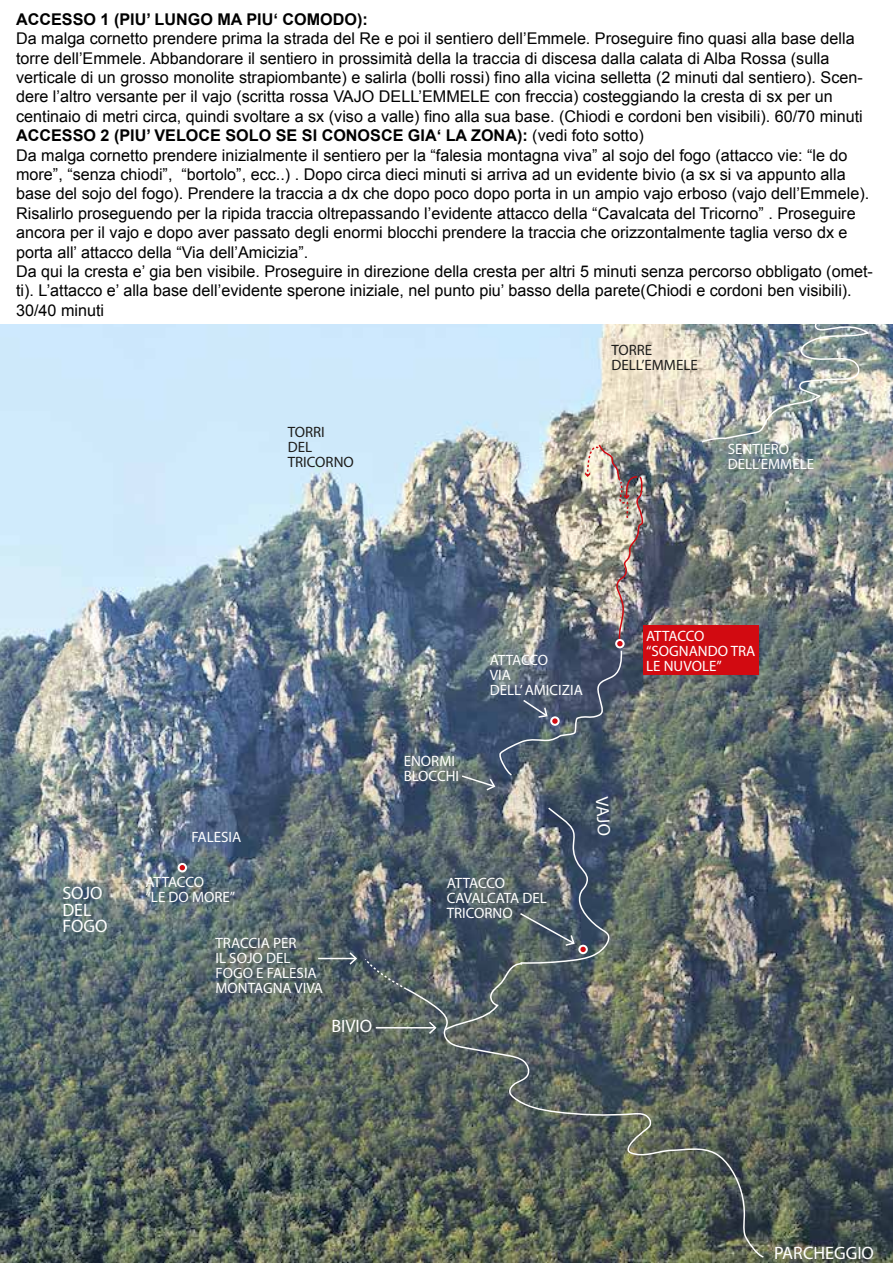
<style>
.page{position:relative;width:893px;height:1263px;background:#fff}
.page>*{position:absolute;margin:0;border:0;box-sizing:border-box;transform-origin:0 0}
.t1{font:18px/16.5px "Myriad Pro";color:#fff}
.t2{font:16.2px/19.4px "Arial";color:#000}
.t3{font:700 16.2px "Arial";color:#000}
.t4{font:15px/15px "Myriad Pro";color:#fff}
.t5{font:15px/15px "Myriad Pro";color:#1d1d1b}
.s1{font-weight:700}
</style>
<div class="page">
<img style="left:0;top:325px;width:893px;height:938px">
<svg style="left:363px;top:957px;width:45px;height:34px;background:#546166"></svg>
<svg style="left:404px;top:987px;width:361px;height:272px;background:#586159"></svg>
<svg style="left:178px;top:863px;width:9px;height:9px"></svg>
<svg style="left:180px;top:865px;width:5px;height:5px"></svg>
<hr style="left:376px;top:1027px;width:59px;height:1px;background:#fff">
<svg style="left:429px;top:1022px;width:8px;height:12px"></svg>
<hr style="left:318px;top:958px;width:37px;height:1px;background:#fff">
<svg style="left:349px;top:952px;width:8px;height:13px"></svg>
<img style="left:443px;top:806px;width:168px;height:226px">
<div style="left:643px;top:626px;width:116px;height:49px;background:#d20a11"></div>
<img style="left:700px;top:325px;width:171px;height:119px">
<img style="left:460px;top:441px;width:184px;height:349px">
<p class="t3" style="left:16px;top:8px;width:353px">ACCESSO 1 (PIU’ LUNGO MA PIU‘ COMODO):</p>
<p class="t2" style="left:16px;top:29px;width:858px">Da malga cornetto prendere prima la strada del Re e poi il sentiero dell’Emmele. Proseguire fino quasi alla base della torre dell’Emmele. Abbandorare il sentiero in prossimità della la traccia di discesa dalla calata di Alba Rossa (sulla verticale di un grosso monolite strapiombante) e salirla (bolli rossi) fino alla vicina selletta (2 minuti dal sentiero). Scen&shy;dere l’altro versante per il vajo (scritta rossa VAJO DELL’EMMELE con freccia) costeggiando la cresta di sx per un centinaio di metri circa, quindi svoltare a sx (viso a valle) fino alla sua base. (Chiodi e cordoni ben visibili). 60/70 minuti <span class="s1">ACCESSO 2 (PIU’ VELOCE SOLO SE SI CONOSCE GIA‘ LA ZONA):</span> (vedi foto sotto)<br>Da malga cornetto prendere inizialmente il sentiero per la “falesia montagna viva” al sojo del fogo (attacco vie: “le do more”, “senza chiodi”, “bortolo”, ecc..) . Dopo circa dieci minuti si arriva ad un evidente bivio (a sx si va appunto alla base del sojo del fogo). Prendere la traccia a dx che dopo poco dopo porta in un ampio vajo erboso (vajo dell’Emmele).<br>Risalirlo proseguendo per la ripida traccia oltrepassando l’evidente attacco della “Cavalcata del Tricorno” . Proseguire ancora per il vajo e dopo aver passato degli enormi blocchi prendere la traccia che orizzontalmente taglia verso dx e porta all’ attacco della “Via dell’Amicizia”.<br>Da qui la cresta e’ gia ben visibile. Proseguire in direzione della cresta per altri 5 minuti senza percorso obbligato (omet&shy;ti). L’attacco e’ alla base dell’evidente sperone iniziale, nel punto piu’ basso della parete(Chiodi e cordoni ben visibili).<br>30/40 minuti</p>
<p class="t5" style="left:288px;top:424px;width:68px">TORRI<br>DEL<br>TRICORNO</p>
<p class="t5" style="left:611px;top:342px;width:88px">TORRE<br>DELL’EMMELE</p>
<p class="t4" style="left:728px;top:441px;width:88px">SENTIERO<br>DELL’EMMELE</p>
<p class="t1" style="left:62px;top:885px;width:47px">SOJO<br>DEL<br>FOGO</p>
<p class="t4" style="left:191px;top:830px;width:51px">FALESIA</p>
<p class="t4" style="left:146px;top:874px;width:91px">ATTACCO<br>“LE DO MORE”</p>
<p class="t4" style="left:215px;top:935px;width:109px">TRACCIA PER<br>IL SOJO DEL<br>FOGO E FALESIA<br>MONTAGNA VIVA</p>
<p class="t1" style="left:331px;top:1018px;width:42px">BIVIO</p>
<p class="t4" style="left:490px;top:652px;width:95px">ATTACCO<br>VIA<br>DELL’ AMICIZIA</p>
<p class="t4" style="left:404px;top:753px;width:57px">ENORMI<br>BLOCCHI</p>
<p class="t4" style="left:447px;top:875px;width:102px">ATTACCO<br>CAVALCATA DEL<br>TRICORNO</p>
<p class="t1" style="left:610px;top:796px;width:41px;rotate:86deg">VAJO</p>
<p class="t4" style="left:646px;top:628px;width:111px">ATTACCO “SOGNANDO TRA<br>LE NUVOLE”</p>
<p class="t1" style="left:774px;top:1245px;width:101px">PARCHEGGIO</p>
</div>
